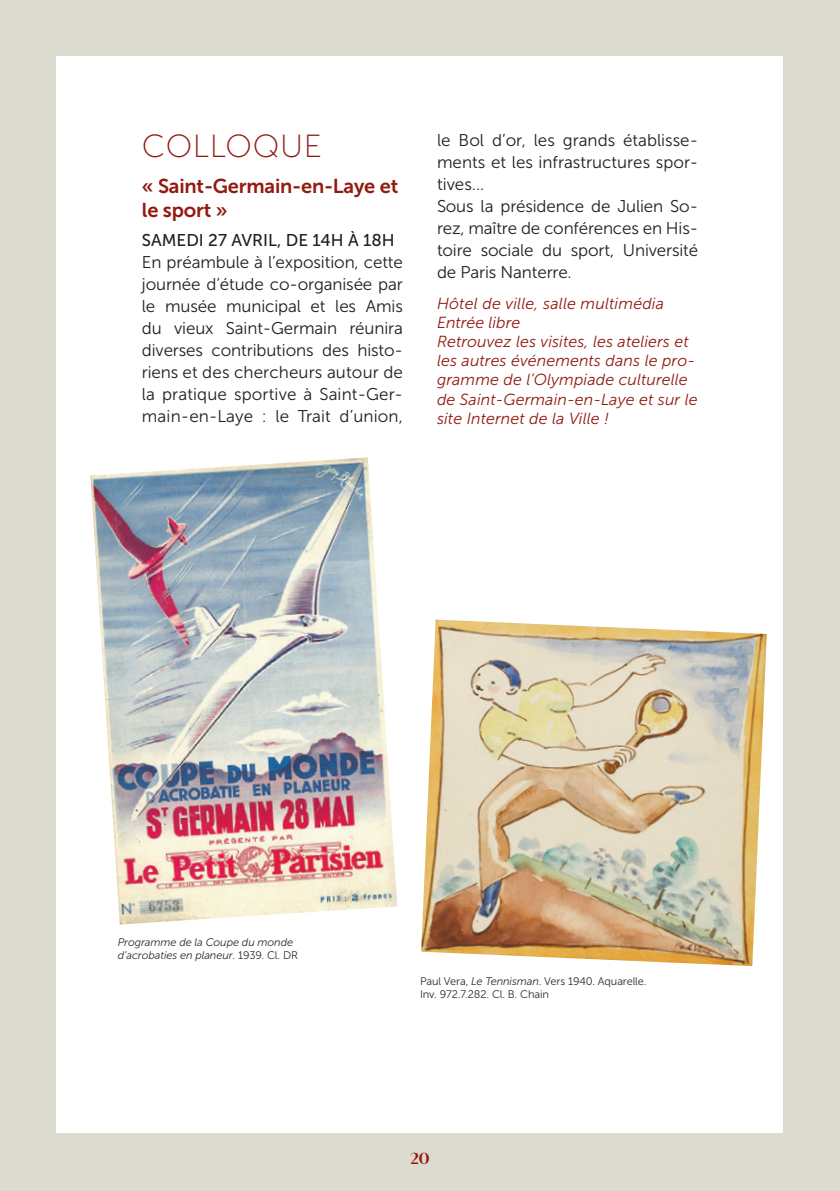
<style>
.page{position:relative;width:840px;height:1191px;background:#fff}
.page>*{position:absolute;margin:0;border:0;box-sizing:border-box;transform-origin:0 0}
.t1{font:32px "Museo Sans 100";letter-spacing:.02em;color:#921a11}
.t2{font:20px/24px "Museo Sans 700";letter-spacing:-.01em;color:#921a11}
.t3{font:17px/22px "Museo Sans 300";color:#231f20;text-align:justify}
.t4{font:17px "Museo Sans 500";color:#231f20}
.t5{font:italic 16px/19.2px "Museo Sans 300";letter-spacing:.005em;color:#921a11}
.t6{font:700 16px "Quiche Sans";color:#921a11}
.t7{font:11px/13.2px "Museo Sans 300";letter-spacing:-.01em;color:#292d2f}
.t8{font:italic 11px/13.2px "Museo Sans 300";letter-spacing:-.01em;color:#292d2f}
.s1{font-style:normal}
.s2{font-style:italic}
</style>
<div class="page">
<div style="left:0;top:0;width:839px;height:1191px;background:#dcdbcf"></div>
<div style="left:57px;top:57px;width:725px;height:1075px;background:#fff"></div>
<img style="left:90px;top:457px;width:307px;height:467px">
<img style="left:421px;top:619px;width:345px;height:347px">
<h1 class="t1" style="left:142px;top:129px;width:182px">COLLOQUE</h1>
<p class="t2" style="left:142px;top:174px;width:258px">« Saint-Germain-en-Laye et le sport »</p>
<p class="t4" style="left:142px;top:231px;width:254px">SAMEDI 27 AVRIL, DE 14H À 18H</p>
<p class="t3" style="left:142px;top:252px;width:262px">En préambule à l’exposition, cette journée d’étude co-organisée par le musée municipal et les Amis du vieux Saint-Germain réunira diverses contributions des histo&shy;riens et des chercheurs autour de la pratique sportive à Saint-Ger&shy;main-en-Laye : le Trait d’union,</p>
<p class="t3" style="left:437px;top:129px;width:262px;text-align:left">le Bol d’or, les grands établisse&shy;ments et les infrastructures spor&shy;tives...<br>Sous la présidence de Julien So&shy;rez, maître de conférences en His&shy;toire sociale du sport, Université de Paris Nanterre.</p>
<p class="t5" style="left:437px;top:294px;width:262px">Hôtel de ville, salle multimédia<br>Entrée libre<br>Retrouvez les visites, les ateliers et les autres événements dans le pro&shy;gramme de l’Olympiade culturelle de Saint-Germain-en-Laye et sur le site Internet de la Ville !</p>
<p class="t8" style="left:118px;top:935px;width:182px">Programme de la Coupe du monde d’acrobaties en planeur<span class="s1">. 1939. Cl. DR</span></p>
<p class="t7" style="left:420px;top:974px;width:228px">Paul Vera, <span class="s2">Le Tennisman</span>. Vers 1940. Aquarelle.<br>Inv. 972.7.282. Cl. B. Chain</p>
<p class="t6" style="left:410px;top:1149px;width:21px">20</p>
</div>
